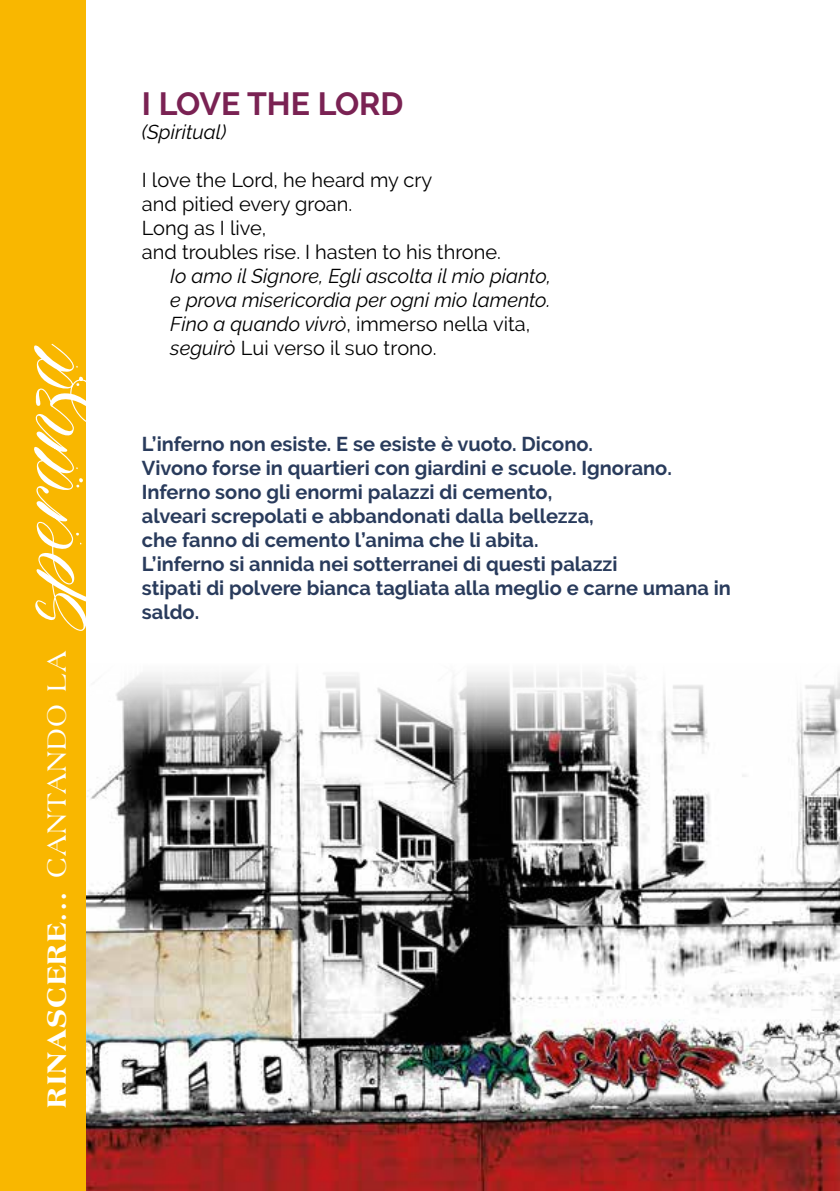
<style>
.page{position:relative;width:840px;height:1191px;background:#fff}
.page>*{position:absolute;margin:0;border:0;box-sizing:border-box;transform-origin:0 0}
.t1{font:700 32px "Raleway";color:#7a2253}
.t2{font:800 28px "Americana BT";letter-spacing:.05em;color:#fff}
.t3{font:700 20px/24px "Raleway";color:#293b5c}
.t4{font:italic 20px/24px "Raleway";color:#000}
.t5{font:20px/24px "Raleway";color:#000}
.s1{font-weight:400}
.s2{font-style:normal}
</style>
<div class="page">
<img style="left:86px;top:673px;width:753px;height:518px">
<div style="left:0;top:0;width:85px;height:1191px;background:#f9b700"></div>
<svg style="left:34px;top:344px;width:52px;height:287px"></svg>
<h2 class="t2" style="left:40px;top:1107px;width:458px;rotate:-90deg">RINASCERE... <span class="s1">CANTANDO LA</span></h2>
<h1 class="t1" style="left:142px;top:86px;width:263px">I LOVE THE LORD</h1>
<p class="t4" style="left:142px;top:120px;width:86px">(Spiritual)</p>
<p class="t5" style="left:142px;top:168px;width:360px">I love the Lord, he heard my cry<br>and pitied every groan.<br>Long as I live,<br>and troubles rise. I hasten to his throne.</p>
<p class="t4" style="left:170px;top:264px;width:382px">Io amo il Signore, Egli ascolta il mio pianto, e prova misericordia per ogni mio lamento.<br>Fino a quando vivrò<span class="s2">̀, immerso nella vita, </span>seguirò<span class="s2">̀ Lui verso il suo trono.</span></p>
<p class="t3" style="left:142px;top:432px;width:590px">L’inferno non esiste. E se esiste è vuoto. Dicono.<br>Vivono forse in quartieri con giardini e scuole. Ignorano.<br>Inferno sono gli enormi palazzi di cemento,<br>alveari screpolati e abbandonati dalla bellezza,<br>che fanno di cemento l’anima che li abita.<br>L’inferno si annida nei sotterranei di questi palazzi<br>stipati di polvere bianca tagliata alla meglio e carne umana in saldo.</p>
</div>
